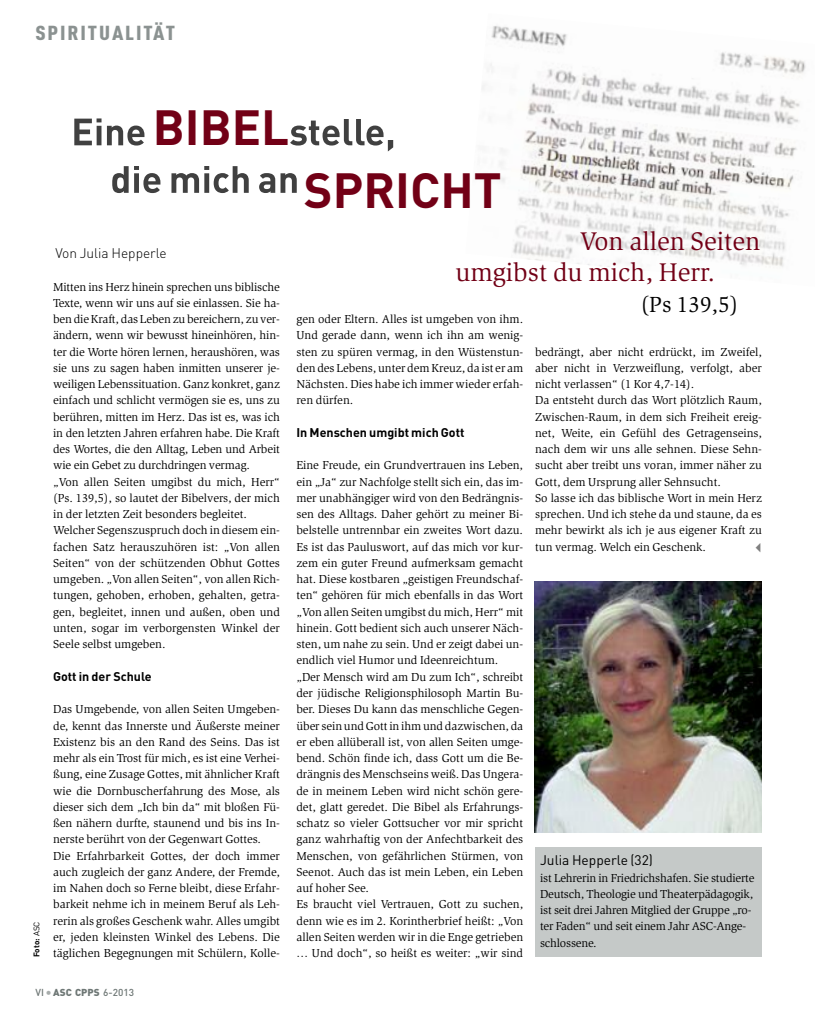
<style>
.page{position:relative;width:815px;height:1028px;background:#fff}
.page>*{position:absolute;margin:0;border:0;box-sizing:border-box;transform-origin:0 0}
.t1{font:700 48.75px "DIN Pro";color:#720016}
.t2{font:26.25px/31.2px "Slimbach Std";color:#720016}
.t3{font:22.5px "Slimbach Std";color:#000}
.t4{font:900 20px "DIN Cond";letter-spacing:.085em;color:#8b9291;scale:1.1 1}
.t5{font:13.75px "DIN Pro";color:#000}
.t6{font:300 13.75px "DIN Pro";color:#000}
.t7{font:700 12.5px "DIN Pro";color:#000}
.t8{font:11.88px/16.2px "Slimbach Std";color:#000}
.t9{font:500 10px "DIN Pro";color:#6e7775}
.t10{font:700 8.12px "DIN Pro";color:#000}
.s1{font-weight:400}
.s2{font-size:12.5px;color:#a8adac}
.s3{font-weight:900}
</style>
<div class="page">
<img style="left:482px;top:25px;width:324px;height:242px">
<svg style="left:74px;top:118px;width:70px;height:27px"></svg>
<svg style="left:290px;top:119px;width:103px;height:32px"></svg>
<svg style="left:112px;top:166px;width:185px;height:27px"></svg>
<div style="left:535px;top:847px;width:227px;height:110px;background:#c5c9c8"></div>
<img style="left:535px;top:581px;width:227px;height:251px">
<h3 class="t4" style="left:35px;top:21px;width:129px">SPIRITUALITÄT</h3>
<p class="t10" style="left:32px;top:957px;width:37px;rotate:-90deg">Foto: <span class="s1">ASC</span></p>
<h1 class="t1" style="left:153px;top:99px;width:138px">BIBEL</h1>
<p class="t6" style="left:55px;top:245px;width:113px">Von Julia Hepperle</p>
<p class="t8" style="left:53px;top:279px;width:228px">Mitten ins Herz hinein sprechen uns biblische Texte, wenn wir uns auf sie einlassen. Sie ha&shy;ben die Kraft, das Leben zu bereichern, zu ver&shy;ändern, wenn wir bewusst hineinhören, hin&shy;ter die Worte hören lernen, heraushören, was sie uns zu sagen haben inmitten unserer je&shy;weiligen Lebenssituation. Ganz konkret, ganz einfach und schlicht vermögen sie es, uns zu berühren, mitten im Herz. Das ist es, was ich in den letzten Jahren erfahren habe. Die Kraft des Wortes, die den Alltag, Leben und Arbeit wie ein Gebet zu durchdringen vermag.<br>„Von allen Seiten umgibst du mich, Herr“ (Ps. 139,5), so lautet der Bibelvers, der mich in der letzten Zeit besonders begleitet.<br>Welcher Segenszuspruch doch in diesem ein&shy;fachen Satz herauszuhören ist: „Von allen Seiten“ von der schützenden Obhut Gottes umgeben. „Von allen Seiten“, von allen Rich&shy;tungen, gehoben, erhoben, gehalten, getra&shy;gen, begleitet, innen und außen, oben und unten, sogar im verborgensten Winkel der Seele selbst umgeben.</p>
<p class="t7" style="left:53px;top:669px;width:100px">Gott in der Schule</p>
<p class="t8" style="left:53px;top:702px;width:228px">Das Umgebende, von allen Seiten Umgeben&shy;de, kennt das Innerste und Äußerste meiner Existenz bis an den Rand des Seins. Das ist mehr als ein Trost für mich, es ist eine Verhei&shy;ßung, eine Zusage Gottes, mit ähnlicher Kraft wie die Dornbuscherfahrung des Mose, als dieser sich dem „Ich bin da“ mit bloßen Fü&shy;ßen nähern durfte, staunend und bis ins In&shy;nerste berührt von der Gegenwart Gottes.<br>Die Erfahrbarkeit Gottes, der doch immer auch zugleich der ganz Andere, der Fremde, im Nahen doch so Ferne bleibt, diese Erfahr&shy;barkeit nehme ich in meinem Beruf als Leh&shy;rerin als großes Geschenk wahr. Alles umgibt er, jeden kleinsten Winkel des Lebens. Die täglichen Begegnungen mit Schülern, Kolle-</p>
<h1 class="t1" style="left:304px;top:162px;width:199px">SPRICHT</h1>
<h2 class="t2" style="left:455px;top:227px;width:306px;text-indent:124px">Von allen Seiten umgibst du mich, Herr.</h2>
<h3 class="t3" style="left:640px;top:296px;width:100px">(Ps 139,5)</h3>
<p class="t8" style="left:296px;top:312px;width:228px;text-align:justify">gen oder Eltern. Alles ist umgeben von ihm.<br>Und gerade dann, wenn ich ihn am wenig&shy;sten zu spüren vermag, in den Wüstenstun&shy;den des Lebens, unter dem Kreuz, da ist er am Nächsten. Dies habe ich immer wieder erfah&shy;ren dürfen.</p>
<p class="t7" style="left:296px;top:425px;width:170px">In Menschen umgibt mich Gott</p>
<p class="t8" style="left:296px;top:458px;width:228px">Eine Freude, ein Grundvertrauen ins Leben, ein „Ja“ zur Nachfolge stellt sich ein, das im&shy;mer unabhängiger wird von den Bedrängnis&shy;sen des Alltags. Daher gehört zu meiner Bi&shy;belstelle untrennbar ein zweites Wort dazu.<br>Es ist das Pauluswort, auf das mich vor kur&shy;zem ein guter Freund aufmerksam gemacht hat. Diese kostbaren „geistigen Freundschaf&shy;ten“ gehören für mich ebenfalls in das Wort „Von allen Seiten umgibst du mich, Herr“ mit hinein. Gott bedient sich auch unserer Näch&shy;sten, um nahe zu sein. Und er zeigt dabei un&shy;endlich viel Humor und Ideenreichtum. „Der Mensch wird am Du zum Ich“, schreibt der jüdische Religionsphilosoph Martin Bu&shy;ber. Dieses Du kann das menschliche Gegen&shy;über sein undGottin ihm und dazwischen, da er eben allüberall ist, von allen Seiten umge&shy;bend. Schön finde ich, dass Gott um die Be&shy;drängnis des Menschseins weiß. Das Ungera&shy;de in meinem Leben wird nicht schön gere&shy;det, glatt geredet. Die Bibel als Erfahrungs&shy;schatz so vieler Gottsucher vor mir spricht ganz wahrhaftig von der Anfechtbarkeit des Menschen, von gefährlichen Stürmen, von Seenot. Auch das ist mein Leben, ein Leben auf hoher See.<br>Es braucht viel Vertrauen, Gott zu suchen, denn wie es im 2. Korintherbrief heißt: „Von allen Seiten werden wir in die Enge getrieben … Und doch“, so heißt es weiter: „wir sind</p>
<p class="t8" style="left:535px;top:344px;width:228px">bedrängt, aber nicht erdrückt, im Zweifel, aber nicht in Verzweiflung, verfolgt, aber nicht verlassen“ (1 Kor 4,7-14).<br>Da entsteht durch das Wort plötzlich Raum, Zwischen-Raum, in dem sich Freiheit ereig&shy;net, Weite, ein Gefühl des Getragenseins, nach dem wir uns alle sehnen. Diese Sehn&shy;sucht aber treibt uns voran, immer näher zu Gott, dem Ursprung aller Sehnsucht.<br>So lasse ich das biblische Wort in mein Herz sprechen. Und ich stehe da und staune, da es mehr bewirkt als ich je aus eigener Kraft zu tun vermag. Welch ein Geschenk.</p>
<p class="t5" style="left:540px;top:852px;width:115px">Julia Hepperle (32)</p>
<p class="t8" style="left:540px;top:870px;width:216px">ist Lehrerin in Friedrichshafen. Sie studierte Deutsch, Theologie und Theaterpädagogik, ist seit drei Jahren Mitglied der Gruppe „ro&shy;ter Faden“ und seit einem Jahr ASC-Ange&shy;schlossene.</p>
<p class="t9" style="left:35px;top:987px;width:100px">VI<span class="s2">•</span><span class="s3">ASC CPPS</span> 6-2013</p>
</div>
